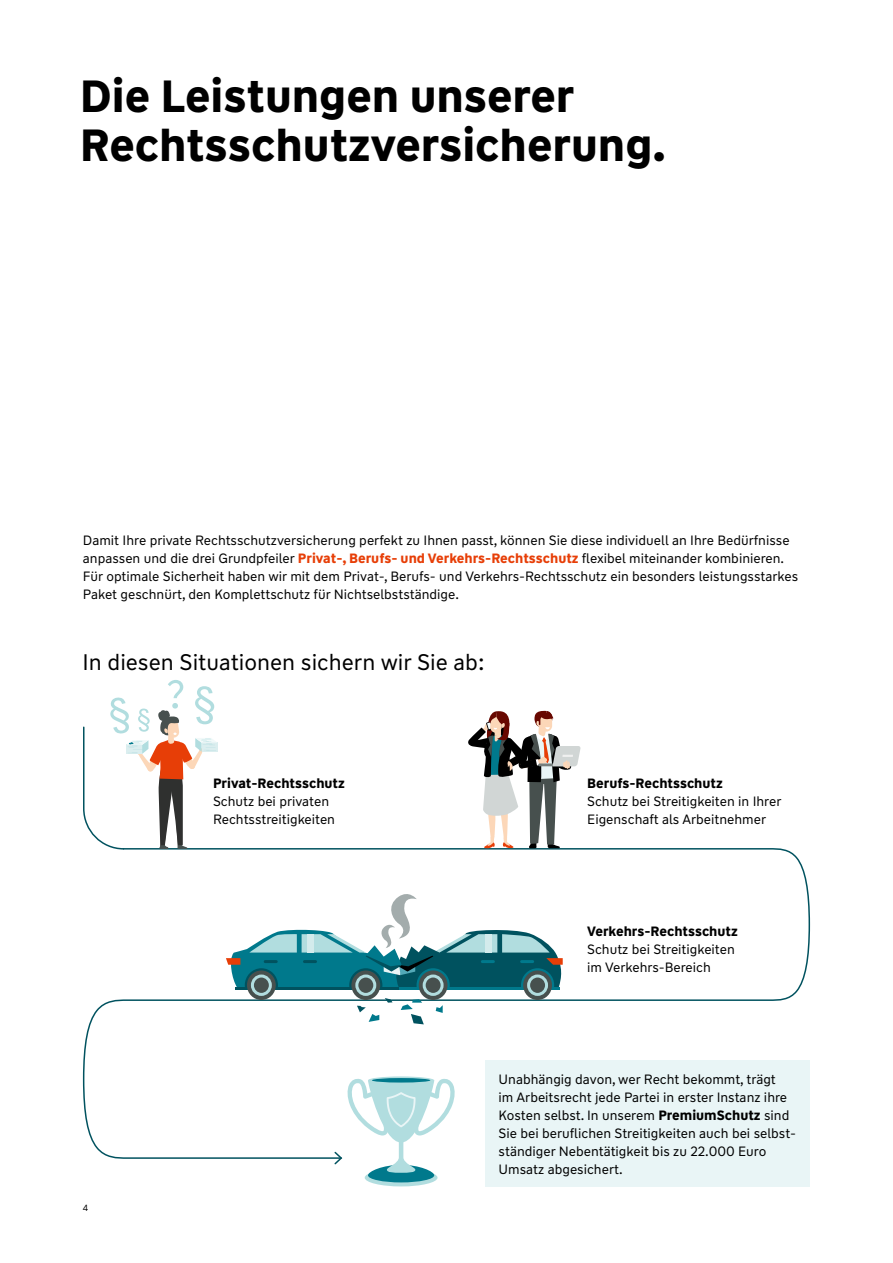
<style>
.page{position:relative;width:893px;height:1263px;background:#fff}
.page>*{position:absolute;margin:0;border:0;box-sizing:border-box;transform-origin:0 0}
.t1{font:700 45px/49.5px "WW Type";color:#000}
.t2{font:22.5px "WW Type";color:#000}
.t3{font:13.5px/18px "WW Type";color:#000}
.t4{font:700 13.5px "WW Type";color:#000}
.t5{font:9px "WW Type";color:#000}
.s1{font-weight:700;color:#e73e07}
.s2{font-weight:700}
</style>
<div class="page">
<svg style="left:82px;top:848px;width:729px;height:312px"></svg>
<div style="left:486px;top:1060px;width:324px;height:126px;background:#e9f5f6"></div>
<svg style="left:468px;top:710px;width:113px;height:138px"></svg>
<div style="left:365px;top:1169px;width:72px;height:17px;background:#b1dddf;border-radius:50%"></div>
<svg style="left:368px;top:1076px;width:66px;height:8px"></svg>
<svg style="left:333px;top:1078px;width:122px;height:104px"></svg>
<svg style="left:247px;top:970px;width:29px;height:30px"></svg>
<svg style="left:351px;top:970px;width:29px;height:30px"></svg>
<svg style="left:252px;top:976px;width:18px;height:18px"></svg>
<div style="left:251px;top:974px;width:21px;height:22px;border:3px solid #b1dddf;border-radius:50%"></div>
<svg style="left:357px;top:976px;width:18px;height:18px"></svg>
<div style="left:355px;top:974px;width:21px;height:22px;border:3px solid #b1dddf;border-radius:50%"></div>
<svg style="left:523px;top:970px;width:29px;height:30px"></svg>
<svg style="left:226px;top:889px;width:337px;height:100px"></svg>
<svg style="left:419px;top:970px;width:29px;height:30px"></svg>
<div style="left:424px;top:976px;width:18px;height:18px;background:#47504e;border-radius:50%"></div>
<div style="left:423px;top:974px;width:21px;height:22px;border:3px solid #b1dddf;border-radius:50%"></div>
<div style="left:529px;top:976px;width:17px;height:18px;background:#47504e;border-radius:50%"></div>
<div style="left:527px;top:974px;width:21px;height:22px;border:3px solid #b1dddf;border-radius:50%"></div>
<svg style="left:385px;top:998px;width:8px;height:5px"></svg>
<svg style="left:401px;top:999px;width:23px;height:25px"></svg>
<svg style="left:436px;top:1005px;width:7px;height:8px"></svg>
<svg style="left:357px;top:1006px;width:22px;height:16px"></svg>
<svg style="left:82px;top:680px;width:136px;height:170px"></svg>
<h1 class="t1" style="left:80px;top:71px;width:588px">Die Leistungen unserer<br>Rechtsschutzversicherung.</h1>
<p class="t3" style="left:83px;top:531px;width:717px">Damit Ihre private Rechtsschutzversicherung perfekt zu Ihnen passt, können Sie diese individuell an Ihre Bedürfnisse anpassen und die drei Grundpfeiler <span class="s1">Privat-, Berufs- und Verkehrs-Rechtsschutz</span> flexibel miteinander kombinieren.<br>Für optimale Sicherheit haben wir mit dem Privat-, Berufs- und Verkehrs-Rechtsschutz ein besonders leistungsstarkes Paket geschnürt, den Komplettschutz für Nichtselbstständige.</p>
<h2 class="t2" style="left:83px;top:648px;width:403px">In diesen Situationen sichern wir Sie ab:</h2>
<p class="t4" style="left:213px;top:774px;width:133px">Privat-Rechtsschutz</p>
<p class="t3" style="left:213px;top:792px;width:124px">Schutz bei privaten<br>Rechtsstreitigkeiten</p>
<p class="t5" style="left:83px;top:1202px;width:7px">4</p>
<p class="t4" style="left:587px;top:774px;width:137px">Berufs-Rechtsschutz</p>
<p class="t3" style="left:587px;top:792px;width:196px">Schutz bei Streitigkeiten in Ihrer<br>Eigenschaft als Arbeitnehmer</p>
<p class="t4" style="left:587px;top:922px;width:152px">Verkehrs-Rechtsschutz</p>
<p class="t3" style="left:587px;top:940px;width:149px">Schutz bei Streitigkeiten im Verkehrs-Bereich</p>
<p class="t3" style="left:499px;top:1070px;width:299px">Unabhängig davon, wer Recht bekommt, trägt<br>im Arbeitsrecht jede Partei in erster Instanz ihre Kosten selbst. In unserem <span class="s2">PremiumSchutz</span> sind Sie bei beruflichen Streitigkeiten auch bei selbst&shy;ständiger Nebentätigkeit bis zu 22.000 Euro Umsatz abgesichert.</p>
</div>
